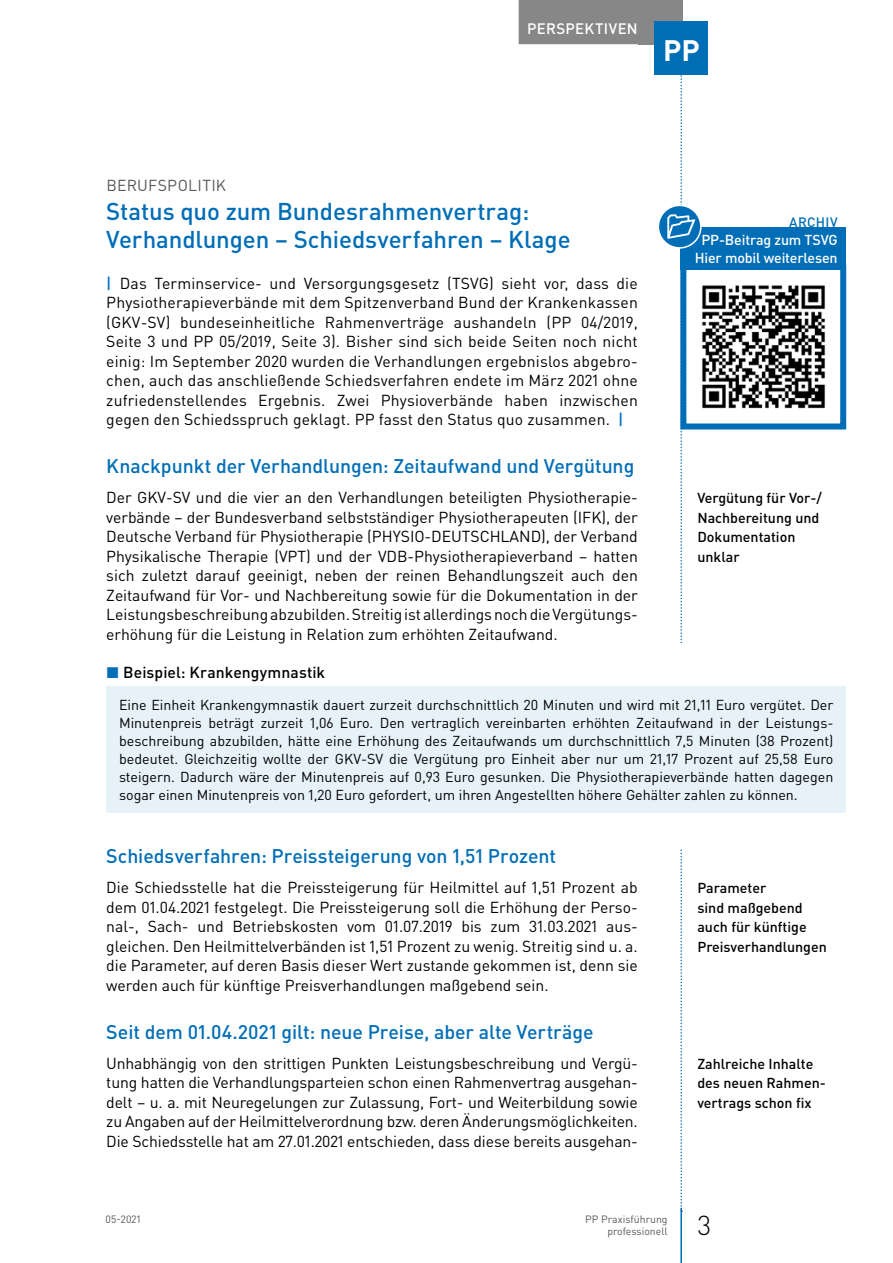
<style>
.page{position:relative;width:893px;height:1263px;background:#fff}
.page>*{position:absolute;margin:0;border:0;box-sizing:border-box;transform-origin:0 0}
.t1{font:700 29.25px "DIN Pro";color:#fff}
.t2{font:300 27px "DIN Pro";color:#000}
.t3{font:500 24px/28.5px "DIN Pro";letter-spacing:-.005em;color:#006eb7}
.t4{font:500 19.5px "DIN Pro";letter-spacing:-.005em;color:#006eb7}
.t5{font:15.75px/19.5px "DIN Pro";letter-spacing:-.005em;color:#000;text-align:justify}
.t6{font:500 15.75px "DIN Pro";letter-spacing:.005em;color:#000}
.t7{font:15.75px "DIN Pro";letter-spacing:.015em;color:#575756}
.t8{font:500 15px "DIN Pro";letter-spacing:.02em;color:#fff}
.t9{font:14.25px/18px "DIN Pro";color:#000}
.t10{font:500 14.25px/19.5px "DIN Pro";color:#000}
.t11{font:500 14.25px/17.2px "DIN Pro";letter-spacing:-.01em;color:#fff;text-align:center}
.t12{font:500 13.5px "DIN Pro";color:#006eb7}
.t13{font:10.5px/12.8px "DIN Pro";color:#575756;text-align:right}
.s1{font-weight:500;color:#006eb7}
.s2{color:#006eb7}
</style>
<div class="page">
<div style="left:638px;top:0;width:44px;height:44px;background:#878787"></div>
<hr style="left:680px;top:1208px;width:2px;height:55px;background:#006eb7">
<div style="left:519px;top:0;width:127px;height:44px;background:#878787"></div>
<div style="left:655px;top:21px;width:53px;height:53px;background:#006eb7"></div>
<div style="left:106px;top:686px;width:740px;height:127px;background:#e6f1f8"></div>
<div style="left:680px;top:227px;width:166px;height:43px;background:#006eb7"></div>
<svg style="left:658px;top:205px;width:43px;height:43px"></svg>
<div style="left:658px;top:205px;width:44px;height:44px;border:2px solid #fff;border-radius:50%"></div>
<svg style="left:667px;top:0;width:28px;height:1212px"></svg>
<img style="left:702px;top:285px;width:124px;height:124px">
<div style="left:680px;top:264px;width:166px;height:165px;border:6px solid #006eb7"></div>
<p class="t8" style="left:527px;top:18px;width:112px">Perspektiven</p>
<h1 class="t1" style="left:663px;top:30px;width:38px">PP</h1>
<p class="t7" style="left:106px;top:175px;width:121px">BERUFSPOLITIK</p>
<h3 class="t3" style="left:106px;top:196px;width:466px">Status quo zum Bundesrahmenvertrag:<br>Verhandlungen – Schiedsverfahren – Klage</h3>
<p class="t5" style="left:106px;top:273px;width:533px"><span class="s1">|</span> Das Terminservice- und Versorgungsgesetz (TSVG) sieht vor, dass die Physiotherapieverbände mit dem Spitzenverband Bund der Krankenkassen (GKV-SV) bundeseinheitliche Rahmenverträge aushandeln (PP 04/2019, Seite 3 und PP 05/2019, Seite 3). Bisher sind sich beide Seiten noch nicht einig: Im September 2020 wurden die Verhandlungen ergebnislos abgebro&shy;chen, auch das anschließende Schiedsverfahren endete im März 2021 ohne zufriedenstellendes Ergebnis. Zwei Physioverbände haben inzwischen gegen den Schiedsspruch geklagt. PP fasst den Status quo zusammen. <span class="s1">|</span></p>
<p class="t4" style="left:106px;top:453px;width:530px">Knackpunkt der Verhandlungen: Zeitaufwand und Vergütung</p>
<p class="t5" style="left:106px;top:487px;width:533px;text-align:left">Der GKV-SV und die vier an den Verhandlungen beteiligten Physiotherapie&shy;verbände – der Bundesverband selbstständiger Physiotherapeuten (IFK), der Deutsche Verband für Physiotherapie (PHYSIO-DEUTSCHLAND), der Verband Physikalische Therapie (VPT) und der VDB-Physiotherapieverband – hatten sich zuletzt darauf geeinigt, neben der reinen Behandlungszeit auch den Zeitaufwand für Vor- und Nachbereitung sowie für die Dokumentation in der Leistungsbeschreibung abzubilden. Streitig ist allerdings noch die Vergütungs&shy;erhöhung für die Leistung in Relation zum erhöhten Zeitaufwand.</p>
<p class="t6" style="left:106px;top:661px;width:220px"><span class="s2">◼</span> Beispiel: Krankengymnastik</p>
<p class="t9" style="left:119px;top:695px;width:716px">Eine Einheit Krankengymnastik dauert zurzeit durchschnittlich 20 Minuten und wird mit 21,11 Euro vergütet. Der Minutenpreis beträgt zurzeit 1,06 Euro. Den vertraglich vereinbarten erhöhten Zeitaufwand in der Leistungs&shy;beschreibung abzubilden, hätte eine Erhöhung des Zeitaufwands um durchschnittlich 7,5 Minuten (38 Prozent) bedeutet. Gleichzeitig wollte der GKV-SV die Vergütung pro Einheit aber nur um 21,17 Prozent auf 25,58 Euro steigern. Dadurch wäre der Minutenpreis auf 0,93 Euro gesunken. Die Physiotherapieverbände hatten dagegen sogar einen Minutenpreis von 1,20 Euro gefordert, um ihren Angestellten höhere Gehälter zahlen zu können.</p>
<p class="t12" style="left:789px;top:213px;width:43px">ARCHIV</p>
<p class="t11" style="left:695px;top:231px;width:144px">PP-Beitrag zum TSVG<br>Hier mobil weiterlesen</p>
<p class="t10" style="left:697px;top:488px;width:126px">Vergütung für Vor-/<br>Nachbereitung und<br>Dokumentation unklar</p>
<p class="t4" style="left:106px;top:843px;width:451px">Schiedsverfahren: Preissteigerung von 1,51 Prozent</p>
<p class="t5" style="left:106px;top:877px;width:533px;text-align:left">Die Schiedsstelle hat die Preissteigerung für Heilmittel auf 1,51 Prozent ab dem 01.04.2021 festgelegt. Die Preissteigerung soll die Erhöhung der Perso&shy;nal-, Sach- und Betriebskosten vom 01.07.2019 bis zum 31.03.2021 aus&shy;gleichen. Den Heilmittelverbänden ist 1,51 Prozent zu wenig. Streitig sind u. a. die Parameter, auf deren Basis dieser Wert zustande gekommen ist, denn sie werden auch für künftige Preisverhandlungen maßgebend sein.</p>
<p class="t4" style="left:106px;top:1019px;width:489px">Seit dem 01.04.2021 gilt: neue Preise, aber alte Verträge</p>
<p class="t5" style="left:106px;top:1053px;width:533px">Unhabhängig von den strittigen Punkten Leistungsbeschreibung und Vergü&shy;tung hatten die Verhandlungsparteien schon einen Rahmenvertrag ausgehan&shy;delt – u. a. mit Neuregelungen zur Zulassung, Fort- und Weiterbildung sowie zu Angaben auf der Heilmittelverordnung bzw. deren Änderungsmöglichkeiten.<br>Die Schiedsstelle hat am 27.01.2021 entschieden, dass diese bereits ausgehan-</p>
<p class="t13" style="left:106px;top:1212px;width:37px">05-2021</p>
<p class="t13" style="left:585px;top:1212px;width:84px">PP Praxisführung professionell</p>
<p class="t10" style="left:697px;top:878px;width:131px">Parameter<br>sind maßgebend auch für künftige<br>Preisverhandlungen</p>
<p class="t10" style="left:697px;top:1053px;width:130px">Zahlreiche I nhalte des neuen Rahmen&shy;vertrags schon fix</p>
<h2 class="t2" style="left:697px;top:1207px;width:15px">3</h2>
</div>
